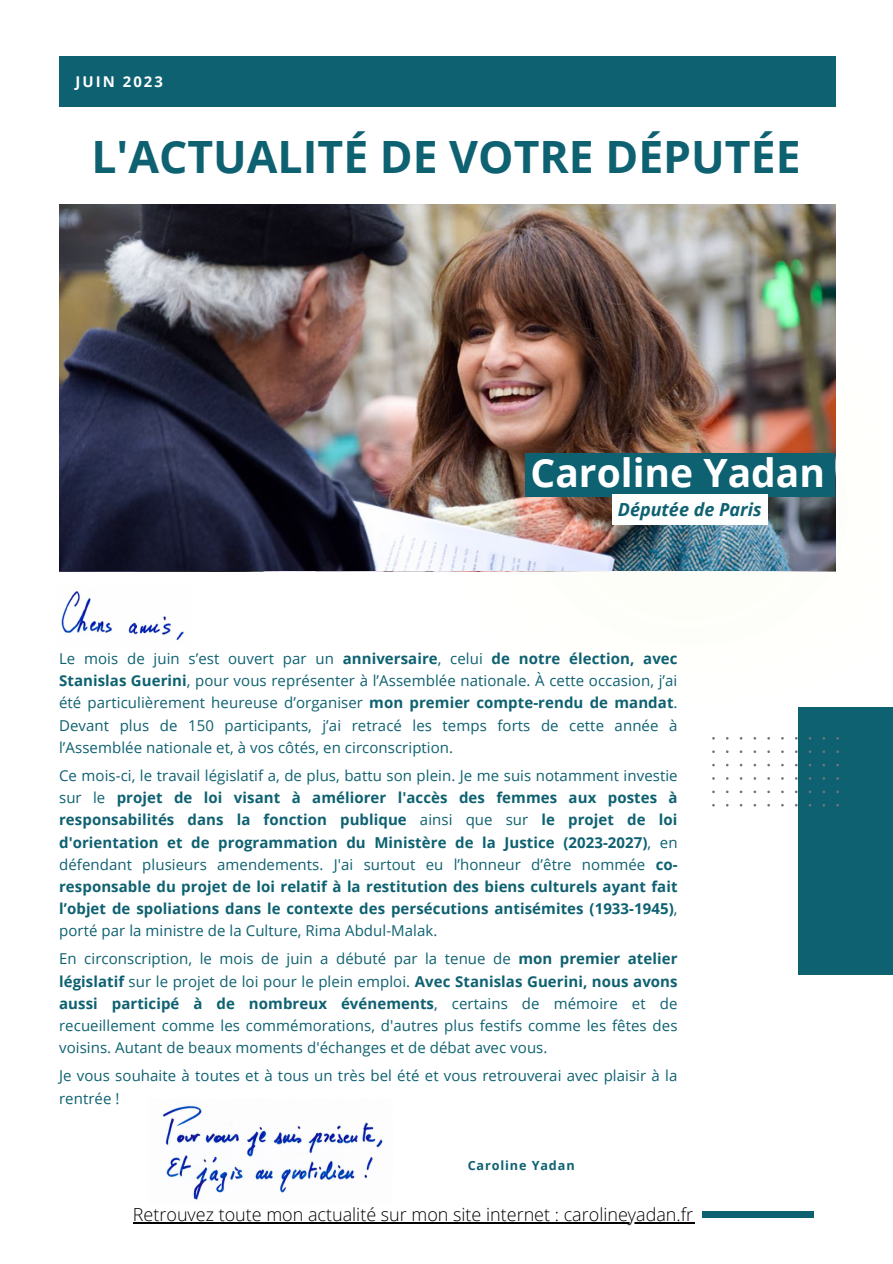
<style>
.page{position:relative;width:893px;height:1264px;background:#fff}
.page>*{position:absolute;margin:0;border:0;box-sizing:border-box;transform-origin:0 0}
.t1{font:700 44.55px "Open Sans";color:#0e6171}
.t2{font:700 39px "Open Sans";color:#fff}
.t3{font:300 18px "Open Sans";color:#000}
.t4{font:italic 700 18px "Open Sans";color:#0e6171}
.t5{font:15px/22px "Open Sans";letter-spacing:.005em;color:#0e6171;text-align:justify}
.t6{font:700 15px/22px "Open Sans";letter-spacing:.005em;color:#0e6171;text-align:justify}
.t7{font:700 14.85px "Open Sans";letter-spacing:.14em;color:#fff}
.t8{font:700 12.6px "Open Sans";letter-spacing:.07em;color:#0e6171}
.s1{font-weight:700}
.s2{font-weight:400}
</style>
<div class="page">
<div style="left:59px;top:56px;width:776px;height:51px;background:#0e6171"></div>
<div style="left:701px;top:1211px;width:112px;height:6px;background:#0e6171"></div>
<img style="left:59px;top:205px;width:776px;height:365px">
<div style="left:525px;top:453px;width:310px;height:44px;background:#0e6171"></div>
<img style="left:162px;top:1105px;width:221px;height:95px">
<div style="left:798px;top:706px;width:94px;height:268px;background:#0e6171"></div>
<svg style="left:712px;top:737px;width:126px;height:69px"></svg>
<img style="left:61px;top:590px;width:123px;height:50px">
<hr style="left:133px;top:1222px;width:561px;height:1px;background:#000">
<div style="left:612px;top:494px;width:155px;height:31px;background:#fdfefe"></div>
<p class="t7" style="left:75px;top:71px;width:89px">JUIN 2023</p>
<p class="t1" style="left:91px;top:125px;width:710px">L'ACTUALITÉ DE VOTRE DÉPUTÉE</p>
<p class="t2" style="left:530px;top:445px;width:296px">Caroline Yadan</p>
<p class="t4" style="left:617px;top:497px;width:145px">Députée de Paris</p>
<p class="t5" style="left:59px;top:647px;width:620px">Le mois de juin s’est ouvert par un <span class="s1">anniversaire</span>, celui <span class="s1">de notre élection, avec Stanislas Guerini</span>, pour vous représenter à l’Assemblée nationale. À cette occasion, j’ai été particulièrement heureuse d’organiser <span class="s1">mon premier compte-rendu de mandat</span>.<br>Devant plus de 150 participants, j’ai retracé les temps forts de cette année à l’Assemblée nationale et, à vos côtés, en circonscription.</p>
<p class="t6" style="left:59px;top:764px;width:620px"><span class="s2">Ce mois-ci, le travail législatif a, de plus, battu son plein. Je me suis notamment investie sur le</span> projet de loi visant à améliorer l'accès des femmes aux postes à responsabilités dans la fonction publique <span class="s2">ainsi que sur</span> le projet de loi d'orientation et de programmation du Ministère de la Justice (2023-2027)<span class="s2">, en défendant plusieurs amendements. J'ai surtout eu l’honneur d’être nommée</span> co&shy;responsable du projet de loi relatif à la restitution des biens culturels ayant fait l’objet de spoliations dans le contexte des persécutions antisémites (1933-1945)<span class="s2">, porté par la ministre de la Culture, Rima Abdul-Malak.</span></p>
<p class="t5" style="left:59px;top:947px;width:620px">En circonscription, le mois de juin a débuté par la tenue de <span class="s1">mon premier atelier législatif</span> sur le projet de loi pour le plein emploi. <span class="s1">Avec Stanislas Guerini, nous avons aussi participé à de nombreux événements</span>, certains de mémoire et de recueillement comme les commémorations, d'autres plus festifs comme les fêtes des voisins. Autant de beaux moments d'échanges et de débat avec vous.</p>
<p class="t5" style="left:59px;top:1064px;width:619px">Je vous souhaite à toutes et à tous un très bel été et vous retrouverai avec plaisir à la rentrée !</p>
<p class="t8" style="left:467px;top:1156px;width:108px">Caroline Yadan</p>
<p class="t3" style="left:133px;top:1202px;width:561px">Retrouvez toute mon actualité sur mon site internet : carolineyadan.fr</p>
</div>
